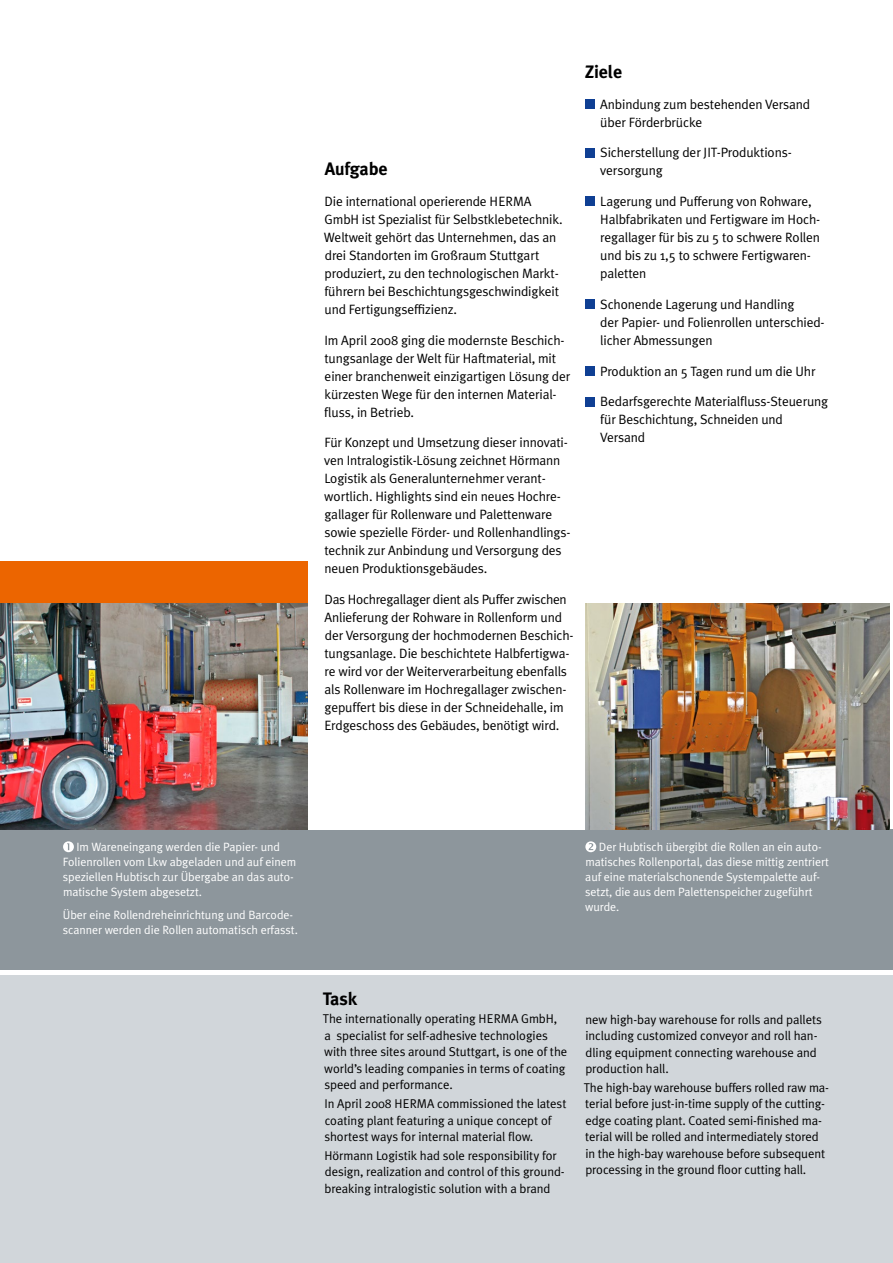
<style>
.page{position:relative;width:893px;height:1263px;background:#fff}
.page>*{position:absolute;margin:0;border:0;box-sizing:border-box;transform-origin:0 0}
.t1{font:700 18px "Meta Plus";letter-spacing:-.01em;color:#000}
.t2{font:13.5px/18px "Meta Plus Normal";letter-spacing:-.01em;color:#000}
.t3{font:12.75px/16.5px "Meta Plus Normal";letter-spacing:-.005em;color:#000}
.t4{font:12px/15px "Meta Plus Normal";letter-spacing:-.005em;color:#fff}
</style>
<div class="page">
<div style="left:0;top:829px;width:893px;height:140px;background:#8d969c"></div>
<div style="left:0;top:976px;width:893px;height:287px;background:#d1d6da"></div>
<div style="left:0;top:561px;width:308px;height:43px;background:#ec6500"></div>
<div style="left:585px;top:99px;width:10px;height:10px;background:#0f3f93"></div>
<div style="left:585px;top:148px;width:10px;height:9px;background:#0f3f93"></div>
<div style="left:585px;top:197px;width:10px;height:9px;background:#0f3f93"></div>
<div style="left:585px;top:299px;width:10px;height:10px;background:#0f3f93"></div>
<div style="left:585px;top:366px;width:10px;height:10px;background:#0f3f93"></div>
<div style="left:585px;top:397px;width:10px;height:9px;background:#0f3f93"></div>
<svg style="left:63px;top:841px;width:11px;height:11px"></svg>
<img style="left:585px;top:604px;width:304px;height:225px">
<img style="left:0;top:604px;width:308px;height:225px">
<svg style="left:585px;top:841px;width:11px;height:11px"></svg>
<h1 class="t1" style="left:325px;top:159px;width:64px">Aufgabe</h1>
<p class="t2" style="left:324px;top:192px;width:240px">Die international operierende HERMA GmbH ist Spezialist für Selbstklebetechnik.<br>Weltweit gehört das Unternehmen, das an drei Standorten im Großraum Stuttgart produziert, zu den technologischen Markt&shy;führern bei Beschichtungsgeschwindigkeit und Fertigungseffizienz.</p>
<p class="t2" style="left:324px;top:331px;width:248px">Im April 2008 ging die modernste Beschich&shy;tungsanlage der Welt für Haftmaterial, mit einer branchenweit einzigartigen Lösung der kürzesten Wege für den internen Material&shy;fluss, in Betrieb.</p>
<p class="t2" style="left:324px;top:434px;width:248px">Für Konzept und Umsetzung dieser innovati&shy;ven Intralogistik-Lösung zeichnet Hörmann Logistik als Generalunternehmer verant‑ wortlich. Highlights sind ein neues Hochre&shy;gallager für Rollenware und Palettenware sowie spezielle Förder- und Rollenhandlings&shy;technik zur Anbindung und Versorgung des neuen Produktionsgebäudes.</p>
<p class="t2" style="left:324px;top:590px;width:251px">Das Hochregallager dient als Puffer zwischen Anlieferung der Rohware in Rollenform und der Versorgung der hochmodernen Beschich&shy;tungsanlage. Die beschichtete Halbfertigwa&shy;re wird vor der Weiterverarbeitung ebenfalls als Rollenware im Hochregallager zwischen&shy;gepuffert bis diese in der Schneidehalle, im Erdgeschoss des Gebäudes, benötigt wird.</p>
<h1 class="t1" style="left:585px;top:61px;width:39px">Ziele</h1>
<p class="t2" style="left:600px;top:95px;width:211px">Anbindung zum bestehenden Versand über Förderbrücke</p>
<p class="t2" style="left:600px;top:143px;width:193px">Sicherstellung der JIT-Produktions&shy;versorgung</p>
<p class="t2" style="left:600px;top:192px;width:221px">Lagerung und Pufferung von Rohware,<br>Halbfabrikaten und Fertigware im Hoch‑ regallager für bis zu 5 to schwere Rollen und bis zu 1,5 to schwere Fertigwaren&shy;paletten</p>
<p class="t2" style="left:600px;top:295px;width:224px">Schonende Lagerung und Handling<br>der Papier- und Folienrollen unterschied‑ licher Abmessungen</p>
<p class="t2" style="left:600px;top:362px;width:217px">Produktion an 5 Tagen rund um die Uhr</p>
<p class="t2" style="left:600px;top:392px;width:230px">Bedarfsgerechte Materialfluss-Steuerung für Beschichtung, Schneiden und<br>Versand</p>
<p class="t4" style="left:63px;top:839px;width:235px;text-indent:14px">Im Wareneingang werden die Papier- und Folienrollen vom Lkw abgeladen und auf einem speziellen Hubtisch zur Übergabe an das auto&shy;matische System abgesetzt.</p>
<p class="t4" style="left:63px;top:907px;width:236px">Über eine Rollendreheinrichtung und Barcode&shy;scanner werden die Rollen automatisch erfasst.</p>
<p class="t4" style="left:585px;top:839px;width:245px;text-indent:14px">Der Hubtisch übergibt die Rollen an ein auto&shy;matisches Rollenportal, das diese mittig zentriert auf eine materialschonende Systempalette auf&shy;setzt, die aus dem Palettenspeicher zugeführt wurde.</p>
<h1 class="t1" style="left:323px;top:988px;width:36px">Task</h1>
<p class="t3" style="left:323px;top:1010px;width:246px">The internationally operating HERMA GmbH,<br>a specialist for self-adhesive technologies with three sites around Stuttgart, is one of the world’s leading companies in terms of coating speed and performance.</p>
<p class="t3" style="left:324px;top:1095px;width:244px">In April 2008 HERMA commissioned the latest coating plant featuring a unique concept of shortest ways for internal material flow.</p>
<p class="t3" style="left:324px;top:1147px;width:242px">Hörmann Logistik had sole responsibility for design, realization and control of this ground&shy;breaking intralogistic solution with a brand</p>
<p class="t3" style="left:585px;top:1011px;width:238px">new high-bay warehouse for rolls and pallets including customized conveyor and roll han&shy;dling equipment connecting warehouse and production hall.</p>
<p class="t3" style="left:584px;top:1079px;width:247px">The high-bay warehouse buffers rolled raw ma&shy;terial before just-in-time supply of the cutting&shy;edge coating plant. Coated semi-finished ma&shy;terial will be rolled and intermediately stored in the high-bay warehouse before subsequent processing in the ground floor cutting hall.</p>
</div>
